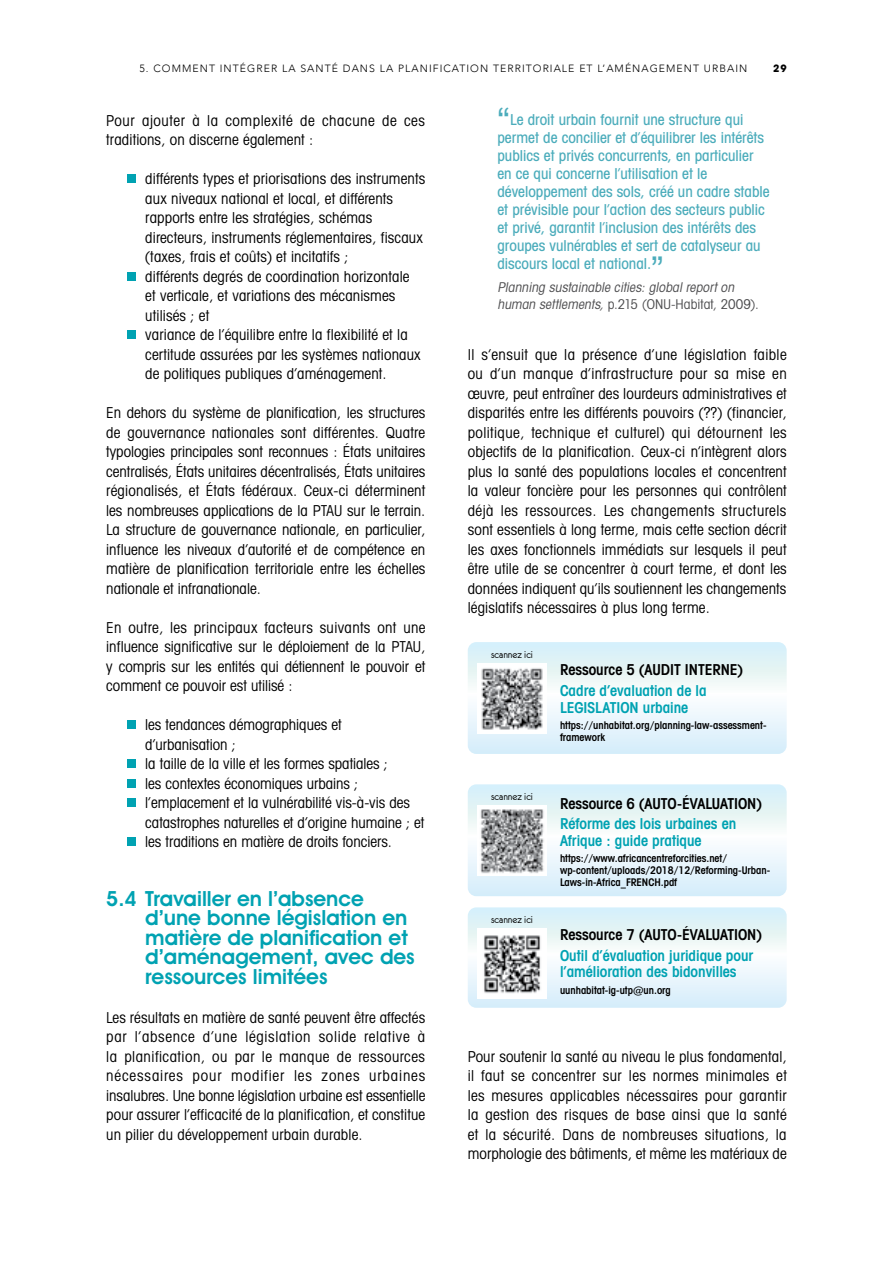
<style>
.page{position:relative;width:893px;height:1263px;background:#fff}
.page>*{position:absolute;margin:0;border:0;box-sizing:border-box;transform-origin:0 0}
.t1{font:37.5px "Arial";color:#4bacbb}
.t2{font:600 21px/19.5px "Avant Garde IT Cby BT";color:#00a2b2}
.t3{font:condensed 15px/19.5px "Avant Garde IT Cby BT";letter-spacing:.01em;color:#000;text-align:justify}
.t4{font:500 condensed 15px/18px "Avant Garde IT Cby BT";color:#4bacbb}
.t5{font:600 condensed 15px/16.5px "Avant Garde IT Cby BT";color:#00a2b2}
.t6{font:600 condensed 15px "Avant Garde IT Cby BT";color:#000}
.t7{font:condensed 15px/19.5px "Avant Garde IT Cby BT";letter-spacing:.035em;color:#000}
.t8{font:italic condensed 13.5px/16.5px "Avant Garde";color:#4d4d4f}
.t9{font:10.95px "Eurofurenceregular";color:#000}
.t10{font:600 condensed 10.5px/12px "Avant Garde IT Cby BT";color:#000}
.t11{font:300 10.5px "Avenir";letter-spacing:.1em;color:#000}
.t12{font:700 10.5px "Avant Garde IT Cby BT";color:#000}
.s1{font-style:normal}
</style>
<div class="page">
<div style="left:127px;top:174px;width:9px;height:9px;background:#00a2b2"></div>
<div style="left:127px;top:272px;width:9px;height:8px;background:#00a2b2"></div>
<div style="left:127px;top:330px;width:9px;height:9px;background:#00a2b2"></div>
<div style="left:127px;top:720px;width:9px;height:9px;background:#00a2b2"></div>
<div style="left:127px;top:759px;width:9px;height:9px;background:#00a2b2"></div>
<div style="left:127px;top:779px;width:9px;height:8px;background:#00a2b2"></div>
<div style="left:127px;top:798px;width:9px;height:9px;background:#00a2b2"></div>
<div style="left:127px;top:837px;width:9px;height:9px;background:#00a2b2"></div>
<svg style="left:468px;top:642px;width:319px;height:112px"></svg>
<img style="left:477px;top:664px;width:70px;height:69px">
<svg style="left:468px;top:784px;width:319px;height:112px"></svg>
<img style="left:477px;top:806px;width:70px;height:69px">
<svg style="left:468px;top:907px;width:319px;height:101px"></svg>
<img style="left:477px;top:929px;width:70px;height:69px">
<p class="t11" style="left:139px;top:62px;width:609px">5. COMMENT INTÉGRER LA SANTÉ DANS LA PLANIFICATION TERRITORIALE ET L’AMÉNAGEMENT URBAIN</p>
<p class="t12" style="left:773px;top:62px;width:15px">29</p>
<p class="t7" style="left:106px;top:111px;width:320px">Pour ajouter à la complexité de chacune de ces traditions, on discerne également :</p>
<p class="t3" style="left:145px;top:169px;width:281px;text-align:left">différents types et priorisations des instruments aux niveaux national et local, et différents rapports entre les stratégies, schémas directeurs, instruments réglementaires, fiscaux (taxes, frais et coûts) et incitatifs ;<br>différents degrés de coordination horizontale<br>et verticale, et variations des mécanismes utilisés ; et<br>variance de l’équilibre entre la flexibilité et la certitude assurées par les systèmes nationaux de politiques publiques d’aménagement.</p>
<p class="t3" style="left:106px;top:403px;width:321px">En dehors du système de planification, les structures de gouvernance nationales sont différentes. Quatre typologies principales sont reconnues : États unitaires centralisés, États unitaires décentralisés, États unitaires régionalisés, et États fédéraux. Ceux-ci déterminent les nombreuses applications de la PTAU sur le terrain.<br>La structure de gouvernance nationale, en particulier, influence les niveaux d’autorité et de compétence en matière de planification territoriale entre les échelles nationale et infranationale.</p>
<p class="t3" style="left:106px;top:618px;width:321px">En outre, les principaux facteurs suivants ont une influence significative sur le déploiement de la PTAU, y compris sur les entités qui détiennent le pouvoir et comment ce pouvoir est utilisé :</p>
<p class="t3" style="left:145px;top:715px;width:281px;text-align:left">les tendances démographiques et d’urbanisation ;<br>la taille de la ville et les formes spatiales ;<br>les contextes économiques urbains ; l’emplacement et la vulnérabilité vis-à-vis des catastrophes naturelles et d’origine humaine ; et les traditions en matière de droits fonciers.</p>
<h2 class="t2" style="left:145px;top:888px;width:271px;text-indent:-39px">5.4 Travailler en l’absence d’une bonne législation en matière de planification et d’aménagement, avec des ressources limitées</h2>
<p class="t3" style="left:106px;top:1008px;width:321px">Les résultats en matière de santé peuvent être affectés par l’absence d’une législation solide relative à la planification, ou par le manque de ressources nécessaires pour modifier les zones urbaines insalubres. Une bonne législation urbaine est essentielle pour assurer l’efficacité de la planification, et constitue un pilier du développement urbain durable.</p>
<h1 class="t1" style="left:497px;top:97px;width:14px">“</h1>
<p class="t4" style="left:497px;top:110px;width:274px;text-indent:12px">Le droit urbain fournit une structure qui permet de concilier et d’équilibrer les intérêts publics et privés concurrents, en particulier en ce qui concerne l’utilisation et le développement des sols, créé un cadre stable et prévisible pour l’action des secteurs public et privé, garantit l’inclusion des intérêts des groupes vulnérables et sert de catalyseur au discours local et national.</p>
<h1 class="t1" style="left:651px;top:246px;width:14px">”</h1>
<p class="t8" style="left:497px;top:279px;width:263px">Planning sustainable cities: global report on human settlements, <span class="s1">p.215 (ONU-Habitat, 2009).</span></p>
<p class="t3" style="left:468px;top:345px;width:320px">Il s’ensuit que la présence d’une législation faible ou d’un manque d’infrastructure pour sa mise en œuvre, peut entraîner des lourdeurs administratives et disparités entre les différents pouvoirs (??) (financier, politique, technique et culturel) qui détournent les objectifs de la planification. Ceux-ci n’intègrent alors plus la santé des populations locales et concentrent la valeur foncière pour les personnes qui contrôlent déjà les ressources. Les changements structurels sont essentiels à long terme, mais cette section décrit les axes fonctionnels immédiats sur lesquels il peut être utile de se concentrer à court terme, et dont les données indiquent qu’ils soutiennent les changements législatifs nécessaires à plus long terme.</p>
<p class="t9" style="left:491px;top:649px;width:43px">scannez ici</p>
<p class="t9" style="left:491px;top:791px;width:43px">scannez ici</p>
<p class="t9" style="left:491px;top:914px;width:43px">scannez ici</p>
<p class="t6" style="left:560px;top:661px;width:184px">Ressource 5 (AUDIT INTERNE)</p>
<p class="t5" style="left:560px;top:682px;width:148px">Cadre d’evaluation de la<br>LEGISLATION urbaine</p>
<p class="t10" style="left:560px;top:719px;width:208px">https://unhabitat.org/planning-law-assessment&shy;framework</p>
<p class="t6" style="left:560px;top:794px;width:203px">Ressource 6 (AUTO-ÉVALUATION)</p>
<p class="t5" style="left:560px;top:816px;width:178px">Réforme des lois urbaines en<br>Afrique : guide pratique</p>
<p class="t10" style="left:560px;top:852px;width:212px">https://www.africancentreforcities.net/ wp-content/uploads/2018/12/Reforming-Urban-<br>Laws-in-Africa_FRENCH.pdf</p>
<p class="t6" style="left:560px;top:926px;width:203px">Ressource 7 (AUTO-ÉVALUATION)</p>
<p class="t5" style="left:560px;top:947px;width:195px">Outil d’évaluation juridique pour l’amélioration des bidonvilles</p>
<p class="t10" style="left:560px;top:984px;width:112px">uunhabitat-ig-utp@un.org</p>
<p class="t3" style="left:468px;top:1047px;width:321px">Pour soutenir la santé au niveau le plus fondamental, il faut se concentrer sur les normes minimales et les mesures applicables nécessaires pour garantir la gestion des risques de base ainsi que la santé et la sécurité. Dans de nombreuses situations, la morphologie des bâtiments, et même les matériaux de</p>
</div>
